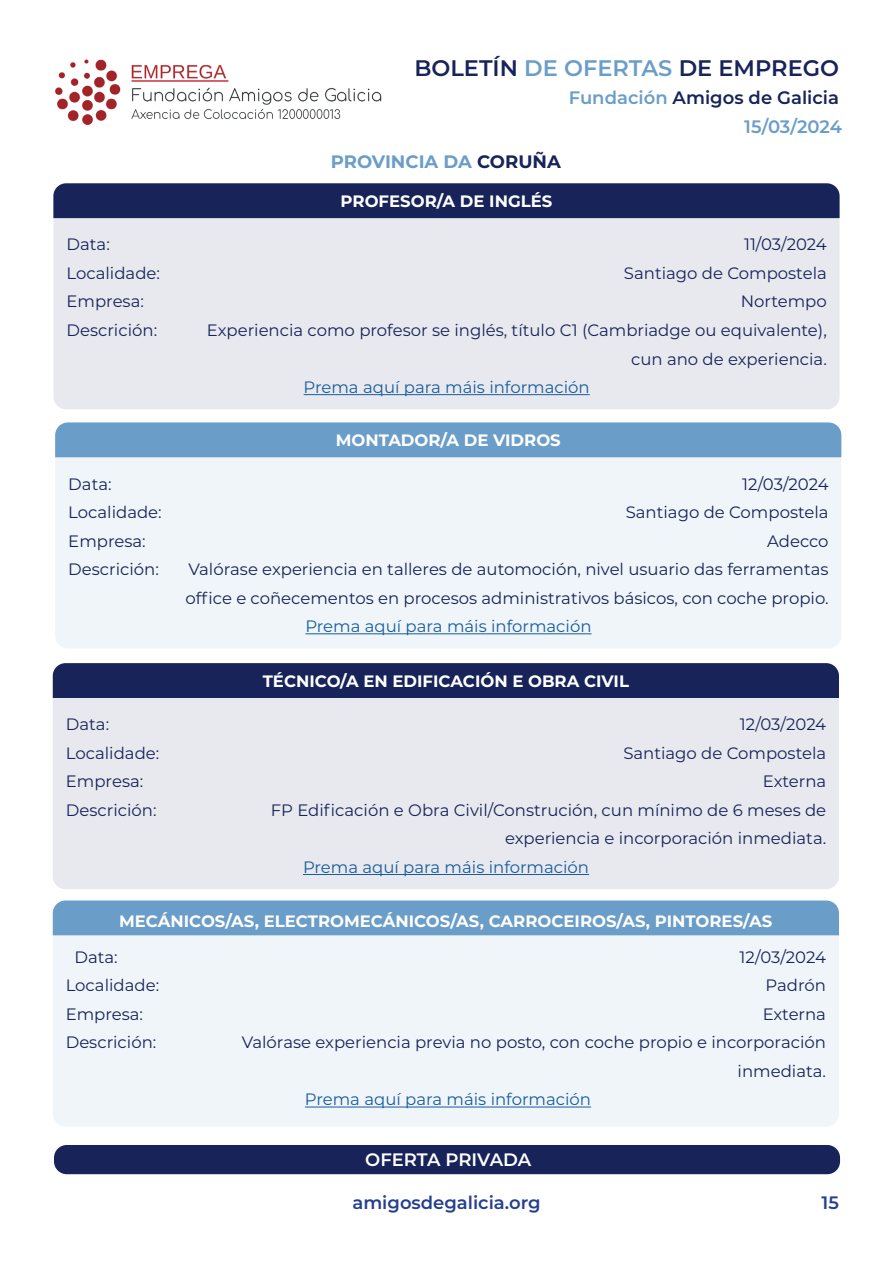
<style>
.page{position:relative;width:893px;height:1263px;background:#fff}
.page>*{position:absolute;margin:0;border:0;box-sizing:border-box;transform-origin:0 0}
.t1{font:600 22.5px "Montserrat";color:#172359}
.t2{font:600 18px/29.5px "Montserrat";color:#6a9dc8;text-align:right}
.t3{font:600 18px "Montserrat";color:#253f8e}
.t4{font:700 18px "Montserrat";color:#6a9dc8}
.t5{font:600 18px "Montserrat";letter-spacing:-.005em;color:#fff}
.t6{font:16.5px/28.5px "Montserrat";color:#172359;text-align:right}
.t7{font:700 16.5px "Montserrat";color:#fff}
.t8{font:16.5px "Montserrat";color:#175d9e}
.s1{color:#6a9dc8}
.s2{color:#172359}
</style>
<div class="page">
<img style="left:55px;top:59px;width:327px;height:66px">
<div style="left:54px;top:1145px;width:786px;height:29px;background:#172359;border-radius:13px"></div>
<div style="left:53px;top:218px;width:787px;height:191px;background:#e8e9ee"></div>
<div style="left:53px;top:698px;width:786px;height:191px;background:#e8e9ee"></div>
<div style="left:55px;top:457px;width:786px;height:191px;background:#f0f5f9"></div>
<div style="left:53px;top:935px;width:786px;height:191px;background:#f0f5f9"></div>
<div style="left:53px;top:183px;width:787px;height:35px;background:#172359"></div>
<div style="left:53px;top:663px;width:786px;height:35px;background:#172359"></div>
<div style="left:55px;top:422px;width:786px;height:35px;background:#6a9dc8"></div>
<div style="left:53px;top:900px;width:786px;height:35px;background:#6a9dc8"></div>
<hr style="left:304px;top:394px;width:286px;height:1px;background:#175d9e">
<hr style="left:303px;top:874px;width:286px;height:1px;background:#175d9e">
<hr style="left:305px;top:633px;width:286px;height:1px;background:#175d9e">
<hr style="left:305px;top:1106px;width:286px;height:1px;background:#175d9e">
<h1 class="t1" style="left:414px;top:52px;width:426px">BOLETÍN <span class="s1">DE OFERTAS</span> DE EMPREGO</h1>
<p class="t4" style="left:331px;top:148px;width:232px">PROVINCIA DA <span class="s2">CORUÑA</span></p>
<p class="t2" style="left:569px;top:82px;width:275px">Fundación <span class="s2">Amigos de Galicia<br></span>15/03/2024</p>
<p class="t7" style="left:341px;top:190px;width:213px">PROFESOR/A DE INGLÉS</p>
<p class="t6" style="left:67px;top:230px;width:45px">Data:</p>
<p class="t6" style="left:744px;top:230px;width:84px">11/03/2024</p>
<p class="t6" style="left:67px;top:258px;width:95px">Localidade:</p>
<p class="t6" style="left:624px;top:258px;width:204px">Santiago de Compostela</p>
<p class="t6" style="left:67px;top:287px;width:79px">Empresa:</p>
<p class="t6" style="left:741px;top:287px;width:88px">Nortempo</p>
<p class="t6" style="left:67px;top:315px;width:92px">Descrición:</p>
<p class="t6" style="left:207px;top:315px;width:621px">Experiencia como profesor se inglés, título C1 (Cambriadge ou equivalente), cun ano de experiencia.</p>
<p class="t8" style="left:304px;top:376px;width:288px">Prema aquí para máis información</p>
<p class="t7" style="left:336px;top:429px;width:227px">MONTADOR/A DE VIDROS</p>
<p class="t6" style="left:68px;top:469px;width:45px">Data:</p>
<p class="t6" style="left:742px;top:469px;width:88px">12/03/2024</p>
<p class="t6" style="left:68px;top:497px;width:95px">Localidade:</p>
<p class="t6" style="left:626px;top:497px;width:204px">Santiago de Compostela</p>
<p class="t6" style="left:68px;top:526px;width:79px">Empresa:</p>
<p class="t6" style="left:767px;top:526px;width:63px">Adecco</p>
<p class="t6" style="left:68px;top:554px;width:92px">Descrición:</p>
<p class="t6" style="left:186px;top:554px;width:644px;text-align:left">Valórase experiencia en talleres de automoción, nivel usuario das ferramentas office e coñecementos en procesos administrativos básicos, con coche propio.</p>
<p class="t8" style="left:305px;top:615px;width:288px">Prema aquí para máis información</p>
<p class="t7" style="left:263px;top:669px;width:368px">TÉCNICO/A EN EDIFICACIÓN E OBRA CIVIL</p>
<p class="t6" style="left:66px;top:710px;width:45px">Data:</p>
<p class="t6" style="left:740px;top:710px;width:88px">12/03/2024</p>
<p class="t6" style="left:66px;top:738px;width:95px">Localidade:</p>
<p class="t6" style="left:623px;top:738px;width:204px">Santiago de Compostela</p>
<p class="t6" style="left:66px;top:767px;width:79px">Empresa:</p>
<p class="t6" style="left:763px;top:767px;width:65px">Externa</p>
<p class="t6" style="left:66px;top:795px;width:92px">Descrición:</p>
<p class="t6" style="left:271px;top:795px;width:557px">FP Edificación e Obra Civil/Construción, cun mínimo de 6 meses de experiencia e incorporación inmediata.</p>
<p class="t8" style="left:303px;top:856px;width:288px">Prema aquí para máis información</p>
<p class="t7" style="left:119px;top:909px;width:655px">MECÁNICOS/AS, ELECTROMECÁNICOS/AS, CARROCEIROS/AS, PINTORES/AS</p>
<p class="t6" style="left:74px;top:942px;width:45px">Data:</p>
<p class="t6" style="left:740px;top:942px;width:88px">12/03/2024</p>
<p class="t6" style="left:66px;top:971px;width:95px">Localidade:</p>
<p class="t6" style="left:765px;top:971px;width:62px">Padrón</p>
<p class="t6" style="left:66px;top:999px;width:79px">Empresa:</p>
<p class="t6" style="left:763px;top:999px;width:65px">Externa</p>
<p class="t6" style="left:66px;top:1028px;width:92px">Descrición:</p>
<p class="t6" style="left:242px;top:1028px;width:586px">Valórase experiencia previa no posto, con coche propio e incorporación inmediata.</p>
<p class="t8" style="left:305px;top:1088px;width:288px">Prema aquí para máis información</p>
<p class="t5" style="left:365px;top:1147px;width:168px">OFERTA PRIVADA</p>
<p class="t3" style="left:352px;top:1190px;width:190px">amigosdegalicia.org</p>
<p class="t3" style="left:822px;top:1190px;width:19px">15</p>
</div>
